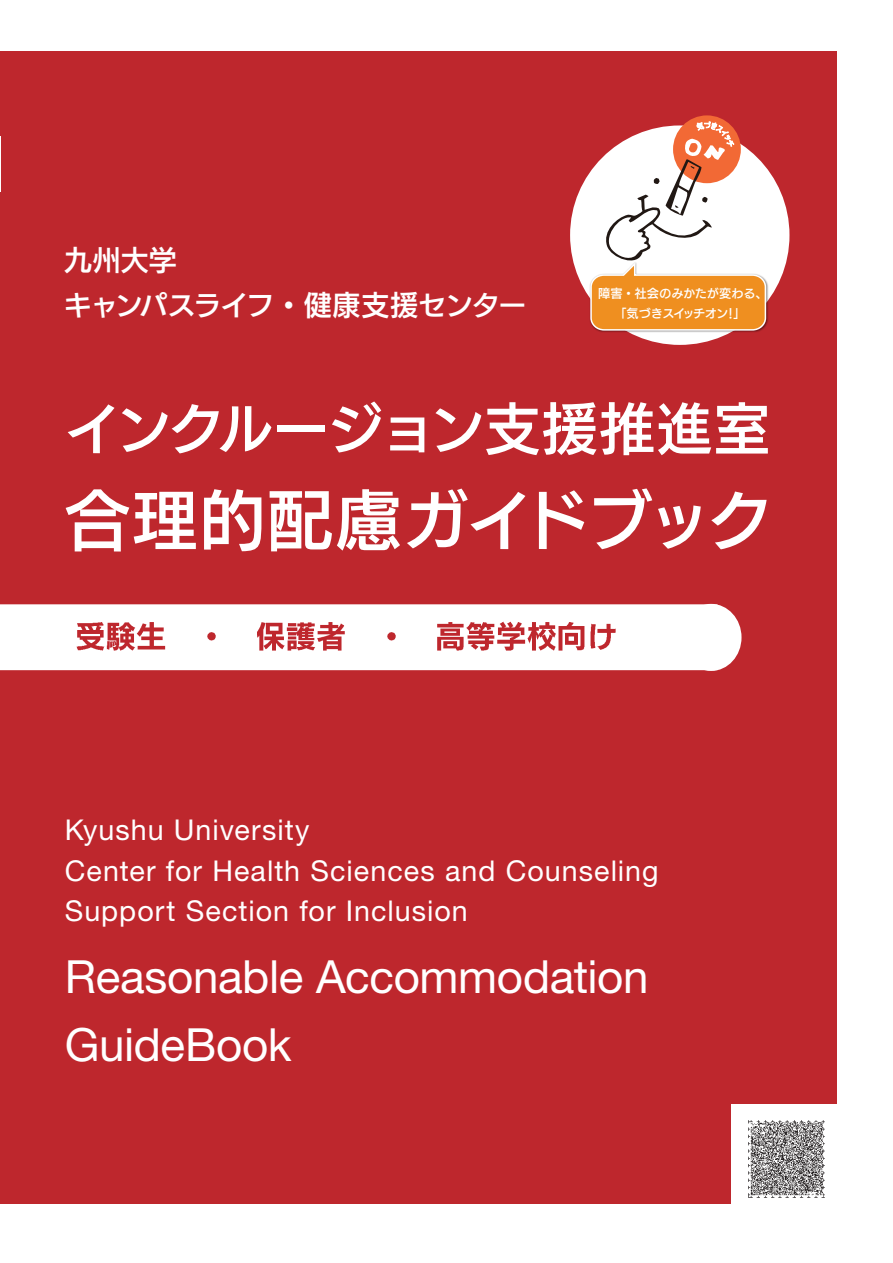
<style>
.page{position:relative;width:893px;height:1263px;background:#fff}
.page>*{position:absolute;margin:0;border:0;box-sizing:border-box;transform-origin:0 0}
.t1{font:67.2px "UD Kakugo Small Pr 6 DB";letter-spacing:-.025em;color:#fff}
.t2{font:57.3px "UD Kakugo Small Pr 6 DB";letter-spacing:-.04em;color:#fff}
.t3{font:45.75px/67.3px "Helvetica Neue";letter-spacing:-.01em;color:#fff}
.t4{font:28.65px/40.7px "Helvetica Neue";letter-spacing:.035em;color:#fff}
.t5{font:28.65px/44.7px "UD Kakugo Small Pr 6 DB";letter-spacing:-.06em;color:#fff}
.t6{font:12.3px/19.4px "UD Kakugo Small Pr 6 DB";letter-spacing:-.02em;color:#fff;text-align:center}
</style>
<div class="page">
<div style="left:0;top:51px;width:838px;height:1152px;background:#be272d"></div>
<div style="left:1px;top:604px;width:716px;height:66px;background:#fff"></div>
<div style="left:65px;top:612px;width:621px;height:49px;background:#fff"></div>
<img style="left:76px;top:621px;width:540px;height:30px">
<img style="left:196px;top:621px;width:1px;height:30px">
<img style="left:256px;top:621px;width:1px;height:30px">
<img style="left:376px;top:621px;width:1px;height:30px">
<img style="left:436px;top:621px;width:1px;height:30px">
<img style="left:556px;top:621px;width:31px;height:30px">
<div style="left:680px;top:604px;width:61px;height:67px;background:#fff;border-radius:50%"></div>
<div style="left:731px;top:1104px;width:111px;height:110px;background:#fff"></div>
<div style="left:570px;top:125px;width:219px;height:220px;background:#fff;border-radius:50%"></div>
<svg style="left:673px;top:115px;width:68px;height:68px"></svg>
<img style="left:599px;top:282px;width:170px;height:52px">
<svg style="left:589px;top:120px;width:178px;height:211px"></svg>
<img style="left:748px;top:1120px;width:77px;height:77px">
<p class="t5" style="left:64px;top:239px;width:464px">九州大学<br>キャンパスライフ・健康支援センター</p>
<p class="t6" style="left:598px;top:284px;width:171px">障害・社会のみかたが変わる、「気づきスイッチオン「</p>
<p class="t6" style="left:724px;top:304px;width:14px">!</p>
<h2 class="t2" style="left:64px;top:397px;width:708px">インクルージョン支援推進室</h2>
<h1 class="t1" style="left:64px;top:483px;width:712px">合理的配慮ガイドブック</h1>
<p class="t4" style="left:65px;top:809px;width:595px">Kyushu University<br>Center for Health Sciences and Counseling<br>Support Section for Inclusion</p>
<h3 class="t3" style="left:65px;top:943px;width:585px">Reasonable Accommodation<br>GuideBook</h3>
</div>
